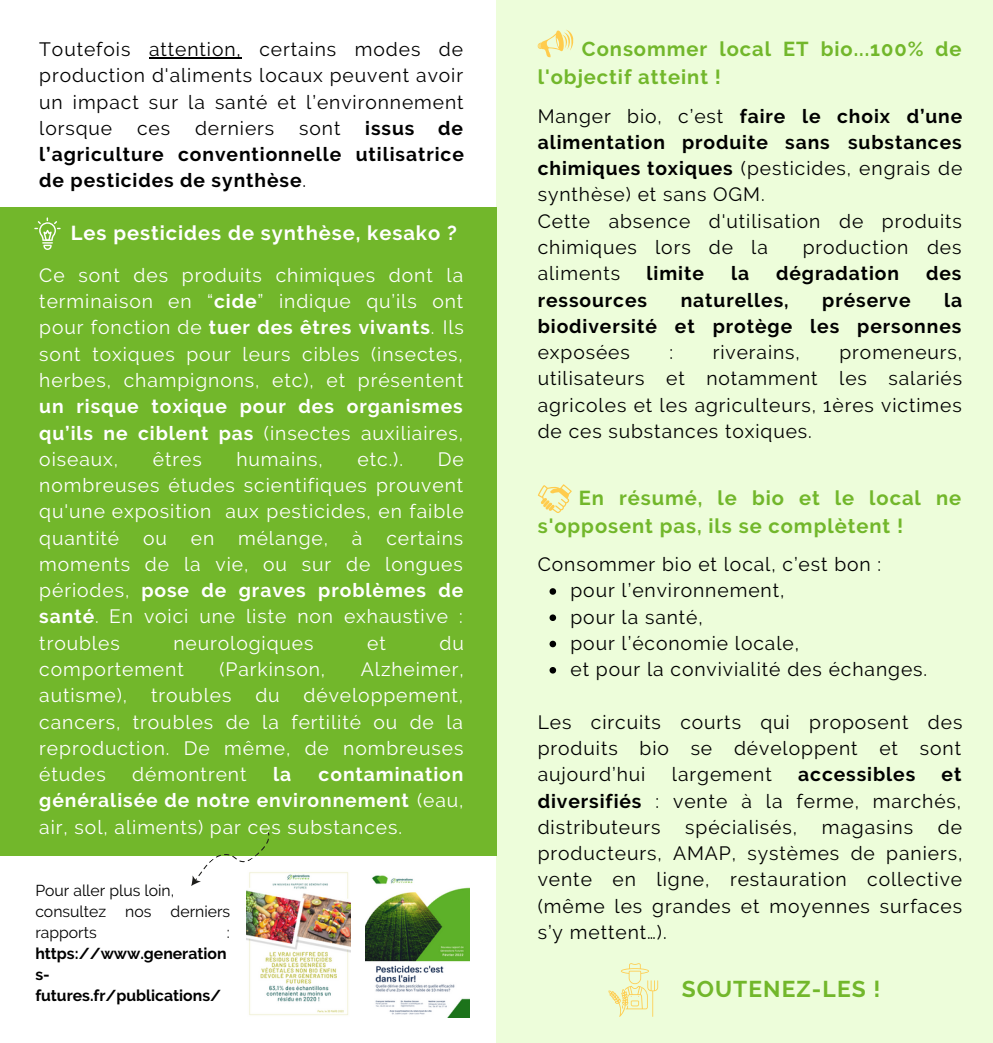
<style>
.page{position:relative;width:993px;height:1043px;background:#fff}
.page>*{position:absolute;margin:0;border:0;box-sizing:border-box;transform-origin:0 0}
.t1{font:700 22.75px "Raleway";letter-spacing:.05em;color:#72b72b}
.t2{font:700 20.12px/27.7px "Raleway";letter-spacing:.05em;color:#72b72b}
.t3{font:700 20.12px "Raleway";letter-spacing:.05em;color:#fff}
.t4{font:19.25px/26.2px "Raleway";letter-spacing:.05em;color:#000;text-align:justify}
.t5{font:19.25px/26.2px "Raleway";letter-spacing:.05em;color:#fff;text-align:justify}
.t6{font:700 19.25px/26.2px "Raleway";letter-spacing:.05em;color:#000;text-align:justify}
.t7{font:700 19.25px/26.2px "Raleway";letter-spacing:.05em;color:#fff;text-align:justify}
.t8{font:700 15.75px/21px "Raleway";color:#000}
.t9{font:15.75px/21px "Raleway";color:#000}
.s1{font-weight:400}
.s2{font-weight:700}
</style>
<div class="page">
<div style="left:496px;top:0;width:496px;height:1042px;background:#edfdda"></div>
<div style="left:0;top:207px;width:496px;height:648px;background:#72b72b"></div>
<svg style="left:537px;top:30px;width:36px;height:27px"></svg>
<svg style="left:34px;top:217px;width:27px;height:33px"></svg>
<img style="left:365px;top:875px;width:104px;height:141px">
<img style="left:246px;top:872px;width:104px;height:143px">
<svg style="left:187px;top:832px;width:85px;height:58px"></svg>
<svg style="left:608px;top:963px;width:50px;height:53px"></svg>
<svg style="left:538px;top:484px;width:33px;height:29px"></svg>
<svg style="left:549px;top:588px;width:7px;height:6px"></svg>
<svg style="left:549px;top:614px;width:7px;height:7px"></svg>
<svg style="left:549px;top:640px;width:7px;height:7px"></svg>
<svg style="left:549px;top:667px;width:7px;height:6px"></svg>
<hr style="left:149px;top:57px;width:93px;height:2px;background:#000">
<p class="t4" style="left:39px;top:36px;width:426px">Toutefois attention, certains modes de production d'aliments locaux peuvent avoir un impact sur la santé et l’environnement lorsque</p>
<p class="t6" style="left:39px;top:115px;width:426px;text-indent:326px">issus de l’agriculture conventionnelle utilisatrice de pesticides de synthèse<span class="s1">.</span></p>
<p class="t4" style="left:137px;top:115px;width:35px">ces</p>
<p class="t4" style="left:195px;top:115px;width:81px">derniers</p>
<p class="t4" style="left:299px;top:115px;width:43px">sont</p>
<p class="t3" style="left:71px;top:221px;width:387px">Les pesticides de synthèse, kesako ?</p>
<p class="t5" style="left:39px;top:262px;width:426px">Ce sont des produits chimiques dont la terminaison en “<span class="s2">cide</span>” indique qu’ils ont pour fonction de <span class="s2">tuer des êtres vivants</span>. Ils sont toxiques pour leurs cibles (insectes, herbes, champignons, etc), et présentent</p>
<p class="t7" style="left:39px;top:393px;width:425px">un risque toxique pour des organismes qu’ils ne ciblent pas <span class="s1">(insectes auxiliaires, oiseaux,</span></p>
<p class="t5" style="left:153px;top:446px;width:50px">êtres</p>
<p class="t5" style="left:236px;top:446px;width:88px">humains,</p>
<p class="t5" style="left:357px;top:446px;width:47px">etc.).</p>
<p class="t5" style="left:39px;top:446px;width:426px;text-indent:398px">De nombreuses études scientifiques prouvent qu'une exposition aux pesticides, en faible quantité ou en mélange, à certains moments de la vie, ou sur de longues périodes, <span class="s2">pose de graves problèmes de santé</span>. En voici une liste non exhaustive : troubles</p>
<p class="t5" style="left:173px;top:629px;width:142px">neurologiques</p>
<p class="t5" style="left:367px;top:629px;width:20px">et</p>
<p class="t5" style="left:439px;top:629px;width:26px">du</p>
<p class="t5" style="left:39px;top:656px;width:146px">comportement</p>
<p class="t5" style="left:219px;top:656px;width:107px">(Parkinson,</p>
<p class="t5" style="left:39px;top:656px;width:426px;text-indent:321px">Alzheimer, autisme), troubles du développement, cancers, troubles de la fertilité ou de la reproduction. De même, de nombreuses études</p>
<p class="t7" style="left:39px;top:761px;width:425px;text-indent:279px">contamination généralisée de notre environnement <span class="s1">(eau, air, sol, aliments) par ces substances.</span></p>
<p class="t5" style="left:132px;top:761px;width:116px">démontrent</p>
<p class="t7" style="left:273px;top:761px;width:20px">la</p>
<p class="t9" style="left:35px;top:879px;width:196px">Pour aller plus loin, consultez nos derniers rapports</p>
<p class="t9" style="left:227px;top:921px;width:4px">:</p>
<p class="t8" style="left:35px;top:942px;width:193px">https://www.generation s&shy;futures.fr/publications/</p>
<p class="t2" style="left:537px;top:35px;width:425px;text-indent:44px">Consommer local ET bio...100% de l'objectif atteint !</p>
<p class="t4" style="left:537px;top:103px;width:426px;text-align:left">Manger bio, c’est <span class="s2">faire le choix d’une alimentation produite sans substances chimiques toxiques</span> (pesticides, engrais de synthèse) et sans OGM.<br>Cette absence d'utilisation de produits chimiques lors de la</p>
<p class="t4" style="left:802px;top:234px;width:160px">production des</p>
<p class="t4" style="left:537px;top:260px;width:84px">aliments</p>
<p class="t6" style="left:646px;top:260px;width:59px">limite</p>
<p class="t6" style="left:731px;top:260px;width:20px">la</p>
<p class="t6" style="left:776px;top:260px;width:124px">dégradation</p>
<p class="t6" style="left:925px;top:260px;width:37px">des</p>
<p class="t6" style="left:537px;top:286px;width:111px">ressources</p>
<p class="t6" style="left:680px;top:286px;width:109px">naturelles,</p>
<p class="t6" style="left:822px;top:286px;width:90px">préserve</p>
<p class="t6" style="left:537px;top:286px;width:426px;text-align:right">la<br>biodiversité et protège les personnes</p>
<p class="t4" style="left:537px;top:339px;width:94px">exposées</p>
<p class="t4" style="left:669px;top:339px;width:5px">:</p>
<p class="t4" style="left:712px;top:339px;width:89px">riverains,</p>
<p class="t4" style="left:537px;top:339px;width:426px;text-indent:302px">promeneurs, utilisateurs et notamment les salariés agricoles et les agriculteurs, 1ères victimes de ces substances toxiques.</p>
<p class="t2" style="left:537px;top:484px;width:425px;text-indent:41px">En résumé, le bio et le local ne s'opposent pas, ils se complètent !</p>
<p class="t4" style="left:537px;top:551px;width:345px">Consommer bio et local, c’est bon :</p>
<p class="t4" style="left:570px;top:577px;width:358px;text-align:left">pour l’environnement,<br>pour la santé,<br>pour l’économie locale,<br>et pour la convivialité des échanges.</p>
<p class="t4" style="left:537px;top:708px;width:426px">Les circuits courts qui proposent des produits bio se développent et sont aujourd’hui</p>
<p class="t4" style="left:671px;top:761px;width:101px">largement</p>
<p class="t6" style="left:798px;top:761px;width:119px">accessibles</p>
<p class="t4" style="left:537px;top:761px;width:425px;text-indent:404px"><span class="s2">et diversifiés</span> : vente à la ferme, marchés, distributeurs</p>
<p class="t4" style="left:537px;top:813px;width:426px;text-indent:400px">de producteurs, AMAP, systèmes de paniers, vente en ligne, restauration collective (même les grandes et moyennes surfaces s’y mettent…).</p>
<p class="t4" style="left:685px;top:813px;width:113px">spécialisés,</p>
<p class="t4" style="left:821px;top:813px;width:93px">magasins</p>
<p class="t1" style="left:681px;top:974px;width:200px">SOUTENEZ-LES !</p>
</div>
